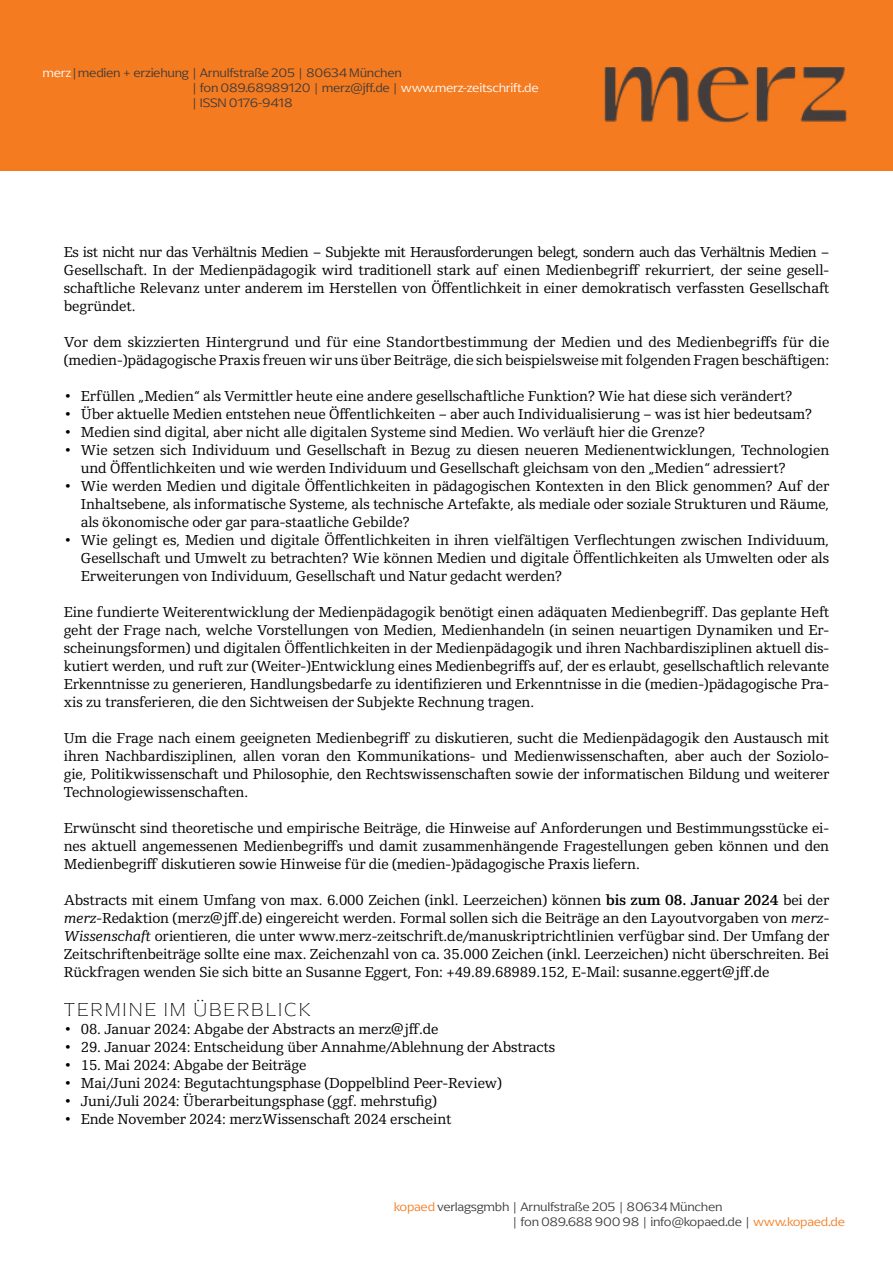
<style>
.page{position:relative;width:893px;height:1263px;background:#fff}
.page>*{position:absolute;margin:0;border:0;box-sizing:border-box;transform-origin:0 0}
.t1{font:100 19.5px "Arpona";letter-spacing:.1em;color:#000}
.t2{font:15px/18px "Foundry Origin";letter-spacing:-.005em;color:#000;text-align:justify}
.t3{font:300 12.75px/15.3px "Arpona";letter-spacing:-.02em;color:#3b393c}
.s1{color:#fff}
.s2{color:#f47b20}
.s3{font-weight:600}
.s4{font-style:italic}
</style>
<div class="page">
<div style="left:0;top:0;width:893px;height:171px;background:#f47b20"></div>
<img style="left:604px;top:67px;width:243px;height:56px">
<p class="t3" style="left:43px;top:65px;width:498px"><span class="s1">merz</span> | medien + erziehung | Arnulfstraße 205 | 80634 München<br><span class="s2">merz | medien + erziehung</span> | fon 089.68989120 | merz@jff.de | <span class="s1">www.merz-zeitschrift.de</span></p>
<p class="t2" style="left:64px;top:243px;width:767px">Es ist nicht nur das Verhältnis Medien – Subjekte mit Herausforderungen belegt, sondern auch das Verhältnis Medien – Gesellschaft. In der Medienpädagogik wird traditionell stark auf einen Medienbegriff rekurriert, der seine gesell&shy;schaftliche Relevanz unter anderem im Herstellen von Öffentlichkeit in einer demokratisch verfassten Gesellschaft begründet.</p>
<p class="t2" style="left:64px;top:333px;width:767px">Vor dem skizzierten Hintergrund und für eine Standortbestimmung der Medien und des Medienbegriffs für die (medien-)pädagogische Praxis freuen wir uns über Beiträge, die sich beispielsweise mit folgenden Fragen beschäftigen:</p>
<p class="t2" style="left:64px;top:387px;width:730px">• Erfüllen „Medien“ als Vermittler heute eine andere gesellschaftliche Funktion? Wie hat diese sich verändert?</p>
<p class="t2" style="left:64px;top:405px;width:750px">• Über aktuelle Medien entstehen neue Öffentlichkeiten – aber auch Individualisierung – was ist hier bedeutsam?</p>
<p class="t2" style="left:64px;top:423px;width:643px">• Medien sind digital, aber nicht alle digitalen Systeme sind Medien. Wo verläuft hier die Grenze?</p>
<p class="t2" style="left:81px;top:441px;width:750px;text-indent:-17px">• Wie setzen sich Individuum und Gesellschaft in Bezug zu diesen neueren Medienentwicklungen, Technologien und Öffentlichkeiten und wie werden Individuum und Gesellschaft gleichsam von den „Medien“ adressiert?</p>
<p class="t2" style="left:81px;top:477px;width:750px;text-indent:-17px">• Wie werden Medien und digitale Öffentlichkeiten in pädagogischen Kontexten in den Blick genommen? Auf der Inhaltsebene, als informatische Systeme, als technische Artefakte, als mediale oder soziale Strukturen und Räume, als ökonomische oder gar para-staatliche Gebilde?</p>
<p class="t2" style="left:81px;top:531px;width:750px;text-indent:-17px">• Wie gelingt es, Medien und digitale Öffentlichkeiten in ihren vielfältigen Verflechtungen zwischen Individuum, Gesellschaft und Umwelt zu betrachten? Wie können Medien und digitale Öffentlichkeiten als Umwelten oder als Erweiterungen von Individuum, Gesellschaft und Natur gedacht werden?</p>
<p class="t2" style="left:64px;top:603px;width:767px">Eine fundierte Weiterentwicklung der Medienpädagogik benötigt einen adäquaten Medienbegriff. Das geplante Heft geht der Frage nach, welche Vorstellungen von Medien, Medienhandeln (in seinen neuartigen Dynamiken und Er&shy;scheinungsformen) und digitalen Öffentlichkeiten in der Medienpädagogik und ihren Nachbardisziplinen aktuell dis&shy;kutiert werden, und ruft zur (Weiter-)Entwicklung eines Medienbegriffs auf, der es erlaubt, gesellschaftlich relevante Erkenntnisse zu generieren, Handlungsbedarfe zu identifizieren und Erkenntnisse in die (medien-)pädagogische Pra&shy;xis zu transferieren, die den Sichtweisen der Subjekte Rechnung tragen.</p>
<p class="t2" style="left:64px;top:729px;width:767px">Um die Frage nach einem geeigneten Medienbegriff zu diskutieren, sucht die Medienpädagogik den Austausch mit ihren Nachbardisziplinen, allen voran den Kommunikations- und Medienwissenschaften, aber auch der Soziolo&shy;gie, Politikwissenschaft und Philosophie, den Rechtswissenschaften sowie der informatischen Bildung und weiterer Technologiewissenschaften.</p>
<p class="t2" style="left:64px;top:819px;width:767px">Erwünscht sind theoretische und empirische Beiträge, die Hinweise auf Anforderungen und Bestimmungsstücke ei&shy;nes aktuell angemessenen Medienbegriffs und damit zusammenhängende Fragestellungen geben können und den Medienbegriff diskutieren sowie Hinweise für die (medien-)pädagogische Praxis liefern.</p>
<p class="t2" style="left:64px;top:891px;width:767px">Abstracts mit einem Umfang von max. 6.000 Zeichen (inkl. Leerzeichen) können <span class="s3">bis zum 08. Januar 2024</span> bei der <span class="s4">merz</span>-Redaktion (merz@jff.de) eingereicht werden. Formal sollen sich die Beiträge an den Layoutvorgaben von <span class="s4">merz-Wissenschaft</span> orientieren, die unter www.merz-zeitschrift.de/manuskriptrichtlinien verfügbar sind. Der Umfang der Zeitschriftenbeiträge sollte eine max. Zeichenzahl von ca. 35.000 Zeichen (inkl. Leerzeichen) nicht überschreiten. Bei Rückfragen wenden Sie sich bitte an Susanne Eggert, Fon: +49.89.68989.152, E-Mail: susanne.eggert@jff.de</p>
<h1 class="t1" style="left:64px;top:997px;width:248px">TERMINE IM ÜBERBLICK</h1>
<p class="t2" style="left:64px;top:1019px;width:376px">• 08. Januar 2024: Abgabe der Abstracts an merz@jff.de</p>
<p class="t2" style="left:64px;top:1037px;width:493px">• 29. Januar 2024: Entscheidung über Annahme/Ablehnung der Abstracts</p>
<p class="t2" style="left:64px;top:1055px;width:244px">• 15. Mai 2024: Abgabe der Beiträge</p>
<p class="t2" style="left:64px;top:1073px;width:440px">• Mai/Juni 2024: Begutachtungsphase (Doppelblind Peer-Review)</p>
<p class="t2" style="left:64px;top:1091px;width:375px">• Juni/Juli 2024: Überarbeitungsphase (ggf. mehrstufig)</p>
<p class="t2" style="left:64px;top:1109px;width:389px">• Ende November 2024: merzWissenschaft 2024 erscheint</p>
<p class="t3" style="left:394px;top:1199px;width:453px"><span class="s2">kopaed</span> verlagsgmbh | Arnulfstraße 205 | 80634 München<br><span class="s1">kopaed verlagsgmb h</span> | fon 089.688 900 98 | info@kopaed.de | <span class="s2">www.kopaed.de</span></p>
</div>
